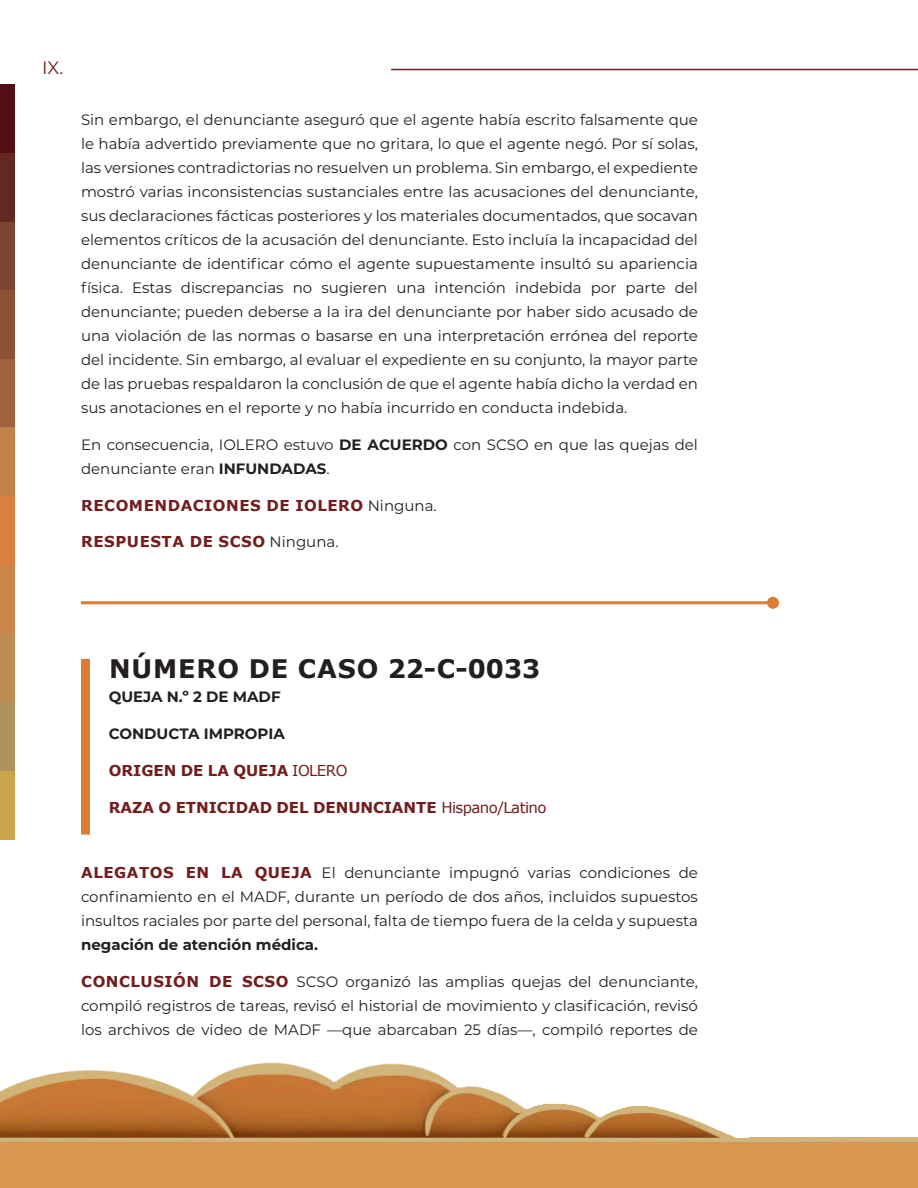
<style>
.page{position:relative;width:918px;height:1188px;background:#fff}
.page>*{position:absolute;margin:0;border:0;box-sizing:border-box;transform-origin:0 0}
.t1{font:700 25.5px "Verdana";letter-spacing:.035em;color:#231f20}
.t2{font:18px "Montserrat";color:#711e1d}
.t3{font:15px/24px "Montserrat";color:#231f20;text-align:justify}
.t4{font:700 15px "Verdana";letter-spacing:-.005em;color:#711e1d}
.t5{font:700 15px "Verdana";letter-spacing:.035em;color:#711e1d}
.t6{font:700 15px "Montserrat";color:#231f20}
.s1{font-weight:700}
.s2{font-family:"Montserrat";font-weight:400;color:#231f20}
.s3{font-weight:400}
.s4{font-family:"Verdana";font-weight:700;color:#711e1d}
</style>
<div class="page">
<hr style="left:391px;top:69px;width:527px;height:1px;background:#711e1d">
<img style="left:0;top:1062px;width:918px;height:126px">
<div style="left:0;top:84px;width:15px;height:69px;background:#530e14"></div>
<div style="left:0;top:153px;width:15px;height:69px;background:#632822"></div>
<div style="left:0;top:222px;width:15px;height:68px;background:#7e4432"></div>
<div style="left:0;top:290px;width:15px;height:69px;background:#8d5236"></div>
<div style="left:0;top:359px;width:15px;height:69px;background:#9e623e"></div>
<div style="left:0;top:428px;width:15px;height:68px;background:#c08249"></div>
<div style="left:0;top:496px;width:15px;height:69px;background:#dc8041"></div>
<div style="left:0;top:565px;width:15px;height:69px;background:#cb864a"></div>
<div style="left:0;top:634px;width:15px;height:68px;background:#bd8d53"></div>
<div style="left:0;top:702px;width:15px;height:69px;background:#af925c"></div>
<div style="left:0;top:771px;width:15px;height:68px;background:#cca44c"></div>
<div style="left:81px;top:659px;width:9px;height:176px;background:#dc7d33"></div>
<hr style="left:81px;top:601px;width:692px;height:3px;background:#dc7d33">
<div style="left:767px;top:597px;width:12px;height:12px;background:#dc7d33;border-radius:50%"></div>
<p class="t2" style="left:42px;top:56px;width:23px">IX.</p>
<p class="t3" style="left:81px;top:107px;width:619px">Sin embargo, el denunciante aseguró que el agente había escrito falsamente que le había advertido previamente que no gritara, lo que el agente negó. Por sí solas, las versiones contradictorias no resuelven un problema. Sin embargo, el expediente mostró varias inconsistencias sustanciales entre las acusaciones del denunciante, sus declaraciones fácticas posteriores y los materiales documentados, que socavan elementos críticos de la acusación del denunciante. Esto incluía la incapacidad del denunciante de identifcar cómo el agente supuestamente insultó su apariencia física. Estas discrepancias no sugieren una intención indebida por parte del denunciante; pueden deberse a la ira del denunciante por haber sido acusado de una violación de las normas o basarse en una interpretación errónea del reporte del incidente. Sin embargo, al evaluar el expediente en su conjunto, la mayor parte de las pruebas respaldaron la conclusión de que el agente había dicho la verdad en sus anotaciones en el reporte y no había incurrido en conducta indebida.</p>
<p class="t3" style="left:81px;top:432px;width:618px">En consecuencia, IOLERO estuvo <span class="s1">DE ACUERDO</span> con SCSO en que las quejas del denunciante eran <span class="s1">INFUNDADAS</span>.</p>
<p class="t5" style="left:81px;top:495px;width:357px">RECOMENDACIONES DE IOLERO <span class="s2">Ninguna.</span></p>
<p class="t5" style="left:81px;top:532px;width:259px">RESPUESTA DE SCSO <span class="s2">Ninguna.</span></p>
<h3 class="t1" style="left:109px;top:653px;width:433px">NÚMERO DE CASO 22-C-0033</h3>
<h3 class="t6" style="left:109px;top:686px;width:173px">QUEJA N.º 2 DE MADF</h3>
<h3 class="t6" style="left:109px;top:723px;width:178px">CONDUCTA IMPROPIA</h3>
<h4 class="t4" style="left:109px;top:761px;width:240px">ORIGEN DE LA QUEJA <span class="s3">IOLERO</span></h4>
<h4 class="t4" style="left:109px;top:797px;width:439px">RAZA O ETNICIDAD DEL DENUNCIANTE <span class="s3">Hispano/Latino</span></h4>
<p class="t3" style="left:81px;top:861px;width:618px"><span class="s4">ALEGATOS EN LA QUEJA</span> El denunciante impugnó varias condiciones de confnamiento en el MADF, durante un período de dos años, incluidos supuestos insultos raciales por parte del personal, falta de tiempo fuera de la celda y supuesta <span class="s1">negación de atención médica.</span></p>
<p class="t3" style="left:81px;top:969px;width:618px"><span class="s4">CONCLUSIÓN DE SCSO</span> SCSO organizó las amplias quejas del denunciante, compiló registros de tareas, revisó el historial de movimiento y clasifcación, revisó los archivos de video de MADF —que abarcaban 25 días—, compiló reportes de</p>
</div>
